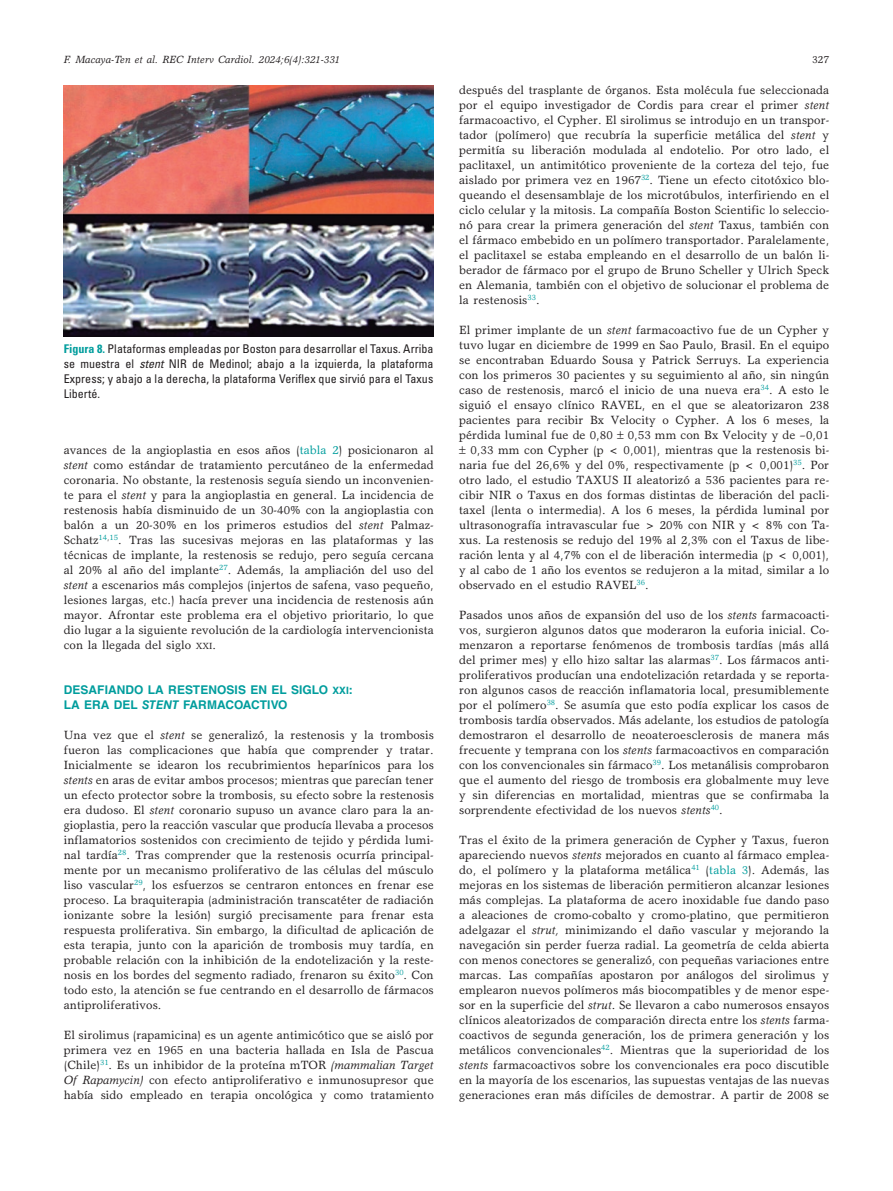
<style>
.page{position:relative;width:893px;height:1191px;background:#fff}
.page>*{position:absolute;margin:0;border:0;box-sizing:border-box;transform-origin:0 0}
.t1{font:12px/15px "Garth Graphic Std";letter-spacing:.005em;color:#231f20;text-align:justify}
.t2{font:condensed 12px/15px "Univers LT Std";letter-spacing:.005em;color:#231f20;text-align:justify}
.t3{font:700 12px/15px "Helvetica LT Std";letter-spacing:.005em;color:#009d9d}
.t4{font:italic 10.5px "Garth Graphic Std";letter-spacing:.005em;color:#231f20}
.t5{font:10.5px "Garth Graphic Std";color:#231f20}
.s1{font-weight:700;color:#009d9d}
.s2{font-style:italic}
.s3{color:#009d9d}
.s4{font-size:9px}
.s5{font-size:10.2px}
</style>
<div class="page">
<img style="left:64px;top:85px;width:370px;height:251px">
<p class="t4" style="left:64px;top:53px;width:278px">F. Macaya-Ten et al. REC Interv Cardiol. 2024;6(4):321-331</p>
<p class="t5" style="left:812px;top:53px;width:19px">327</p>
<p class="t2" style="left:64px;top:341px;width:371px"><span class="s1">Figura 8.</span> Plataformas empleadas por Boston para desarrollar el Taxus. Arriba se muestra el <span class="s2">stent</span> NIR de Medinol; abajo a la izquierda, la plataforma Express; y abajo a la derecha, la plataforma Veriflex que sirvió para el Taxus Liberté.</p>
<p class="t1" style="left:64px;top:442px;width:372px">avances de la angioplastia en esos años (<span class="s3">tabla 2</span>) posicionaron al <span class="s2">stent</span> como estándar de tratamiento percutáneo de la enfermedad coronaria. No obstante, la restenosis seguía siendo un inconvenien&shy;te para el <span class="s2">stent</span> y para la angioplastia en general. La incidencia de restenosis había disminuido de un 30-40% con la angioplastia con balón a un 20-30% en los primeros estudios del <span class="s2">stent</span> Palmaz-Schatz<sup>14</sup><sup>,</sup><sup>15</sup>. Tras las sucesivas mejoras en las plataformas y las técnicas de implante, la restenosis se redujo, pero seguía cercana al 20% al año del implante<sup>27</sup>. Además, la ampliación del uso del <span class="s2">stent</span> a escenarios más complejos (injertos de safena, vaso pequeño, lesiones largas, etc.) hacía prever una incidencia de restenosis aún mayor. Afrontar este problema era el objetivo prioritario, lo que dio lugar a la siguiente revolución de la cardiología intervencionista con la llegada del siglo <span class="s4">xxi</span>.</p>
<p class="t3" style="left:64px;top:682px;width:291px">DESAFIANDO LA RESTENOSIS EN EL SIGLO <span class="s5">xxi</span>:<br>LA ERA DEL <span class="s2">STENT</span> FARMACOACTIVO</p>
<p class="t1" style="left:64px;top:727px;width:372px">Una vez que el <span class="s2">stent</span> se generalizó, la restenosis y la trombosis fueron las complicaciones que había que comprender y tratar.<br>Inicialmente se idearon los recubrimientos heparínicos para los <span class="s2">stents</span> en aras de evitar ambos procesos; mientras que parecían tener un efecto protector sobre la trombosis, su efecto sobre la restenosis era dudoso. El <span class="s2">stent</span> coronario supuso un avance claro para la an&shy;gioplastia, pero la reacción vascular que producía llevaba a procesos inflamatorios sostenidos con crecimiento de tejido y pérdida lumi&shy;nal tardía<sup>28</sup>. Tras comprender que la restenosis ocurría principal&shy;mente por un mecanismo proliferativo de las células del músculo liso vascular<sup>29</sup>, los esfuerzos se centraron entonces en frenar ese proceso. La braquiterapia (administración transcatéter de radiación ionizante sobre la lesión) surgió precisamente para frenar esta respuesta proliferativa. Sin embargo, la dificultad de aplicación de esta terapia, junto con la aparición de trombosis muy tardía, en probable relación con la inhibición de la endotelización y la reste&shy;nosis en los bordes del segmento radiado, frenaron su éxito<sup>30</sup>. Con todo esto, la atención se fue centrando en el desarrollo de fármacos antiproliferativos.</p>
<p class="t1" style="left:64px;top:1027px;width:372px">El sirolimus (rapamicina) es un agente antimicótico que se aisló por primera vez en 1965 en una bacteria hallada en Isla de Pascua (Chile)<sup>31</sup>. Es un inhibidor de la proteína mTOR <span class="s2">(mammalian Target Of Rapamycin)</span> con efecto antiproliferativo e inmunosupresor que había sido empleado en terapia oncológica y como tratamiento</p>
<p class="t1" style="left:459px;top:82px;width:372px">después del trasplante de órganos. Esta molécula fue seleccionada por el equipo investigador de Cordis para crear el primer <span class="s2">stent </span>farmacoactivo, el Cypher. El sirolimus se introdujo en un transpor&shy;tador (polímero) que recubría la superficie metálica del <span class="s2">stent</span> y permitía su liberación modulada al endotelio. Por otro lado, el paclitaxel, un antimitótico proveniente de la corteza del tejo, fue aislado por primera vez en 1967<sup>32</sup>. Tiene un efecto citotóxico blo&shy;queando el desensamblaje de los microtúbulos, interfiriendo en el ciclo celular y la mitosis. La compañía Boston Scientific lo seleccio&shy;nó para crear la primera generación del <span class="s2">stent</span> Taxus, también con el fármaco embebido en un polímero transportador. Paralelamente, el paclitaxel se estaba empleando en el desarrollo de un balón li&shy;berador de fármaco por el grupo de Bruno Scheller y Ulrich Speck en Alemania, también con el objetivo de solucionar el problema de la restenosis<sup>33</sup>.</p>
<p class="t1" style="left:459px;top:322px;width:371px">El primer implante de un <span class="s2">stent</span> farmacoactivo fue de un Cypher y</p>
<p class="t1" style="left:459px;top:337px;width:371px">tuvo lugar en diciembre de 1999 en Sao Paulo, Brasil. En el equipo</p>
<p class="t1" style="left:459px;top:352px;width:371px">se encontraban Eduardo Sousa y Patrick Serruys. La experiencia</p>
<p class="t1" style="left:459px;top:367px;width:372px">con los primeros 30 pacientes y su seguimiento al año, sin ningún</p>
<p class="t1" style="left:459px;top:382px;width:371px">caso de restenosis, marcó el inicio de una nueva era<sup>34</sup>. A esto le</p>
<p class="t1" style="left:459px;top:397px;width:371px">siguió el ensayo clínico RAVEL, en el que se aleatorizaron 238</p>
<p class="t1" style="left:459px;top:412px;width:372px">pacientes para recibir Bx Velocity o Cypher. A los 6 meses, la</p>
<p class="t1" style="left:459px;top:427px;width:371px">pérdida luminal fue de 0,80 0,53 mm con Bx Velocity y de –0,01</p>
<p class="t1" style="left:470px;top:442px;width:360px">0,33 mm con Cypher (p &lt; 0,001), mientras que la restenosis bi-</p>
<p class="t1" style="left:459px;top:457px;width:371px">naria fue del 26,6% y del 0%, respectivamente (p &lt; 0,001)<sup>35</sup>. Por</p>
<p class="t1" style="left:459px;top:472px;width:371px">otro lado, el estudio TAXUS II aleatorizó a 536 pacientes para re-</p>
<p class="t1" style="left:459px;top:487px;width:372px">cibir NIR o Taxus en dos formas distintas de liberación del pacli-</p>
<p class="t1" style="left:459px;top:502px;width:371px">taxel (lenta o intermedia). A los 6 meses, la pérdida luminal por</p>
<p class="t1" style="left:459px;top:517px;width:371px">ultrasonografía intravascular fue &gt; 20% con NIR y &lt; 8% con Ta-</p>
<p class="t1" style="left:459px;top:532px;width:371px">xus. La restenosis se redujo del 19% al 2,3% con el Taxus de libe-</p>
<p class="t1" style="left:459px;top:547px;width:371px">ración lenta y al 4,7% con el de liberación intermedia (p &lt; 0,001),</p>
<p class="t1" style="left:459px;top:562px;width:371px">y al cabo de 1 año los eventos se redujeron a la mitad, similar a lo</p>
<p class="t1" style="left:459px;top:577px;width:191px">observado en el estudio RAVEL<sup>36</sup>.</p>
<p class="t1" style="left:459px;top:607px;width:372px">Pasados unos años de expansión del uso de los <span class="s2">stents</span> farmacoacti&shy;vos, surgieron algunos datos que moderaron la euforia inicial. Co&shy;menzaron a reportarse fenómenos de trombosis tardías (más allá del primer mes) y ello hizo saltar las alarmas<sup>37</sup>. Los fármacos anti&shy;proliferativos producían una endotelización retardada y se reporta&shy;ron algunos casos de reacción inflamatoria local, presumiblemente por el polímero<sup>38</sup>. Se asumía que esto podía explicar los casos de trombosis tardía observados. Más adelante, los estudios de patología demostraron el desarrollo de neoateroesclerosis de manera más frecuente y temprana con los <span class="s2">stents</span> farmacoactivos en comparación con los convencionales sin fármaco<sup>39</sup>. Los metanálisis comprobaron que el aumento del riesgo de trombosis era globalmente muy leve y sin diferencias en mortalidad, mientras que se confirmaba la sorprendente efectividad de los nuevos <span class="s2">stents</span><sup>40</sup>.</p>
<p class="t1" style="left:459px;top:832px;width:372px">Tras el éxito de la primera generación de Cypher y Taxus, fueron apareciendo nuevos <span class="s2">stents</span> mejorados en cuanto al fármaco emplea&shy;do, el polímero y la plataforma metálica<sup>41</sup> (<span class="s3">tabla 3</span>). Además, las mejoras en los sistemas de liberación permitieron alcanzar lesiones más complejas. La plataforma de acero inoxidable fue dando paso a aleaciones de cromo-cobalto y cromo-platino, que permitieron adelgazar el <span class="s2">strut,</span> minimizando el daño vascular y mejorando la navegación sin perder fuerza radial. La geometría de celda abierta con menos conectores se generalizó, con pequeñas variaciones entre marcas. Las compañías apostaron por análogos del sirolimus y emplearon nuevos polímeros más biocompatibles y de menor espe&shy;sor en la superficie del <span class="s2">strut</span>. Se llevaron a cabo numerosos ensayos clínicos aleatorizados de comparación directa entre los <span class="s2">stents</span> farma&shy;coactivos de segunda generación, los de primera generación y los metálicos convencionales<sup>42</sup>. Mientras que la superioridad de los <span class="s2">stents</span> farmacoactivos sobre los convencionales era poco discutible en la mayoría de los escenarios, las supuestas ventajas de las nuevas generaciones eran más difíciles de demostrar. A partir de 2008 se</p>
</div>
